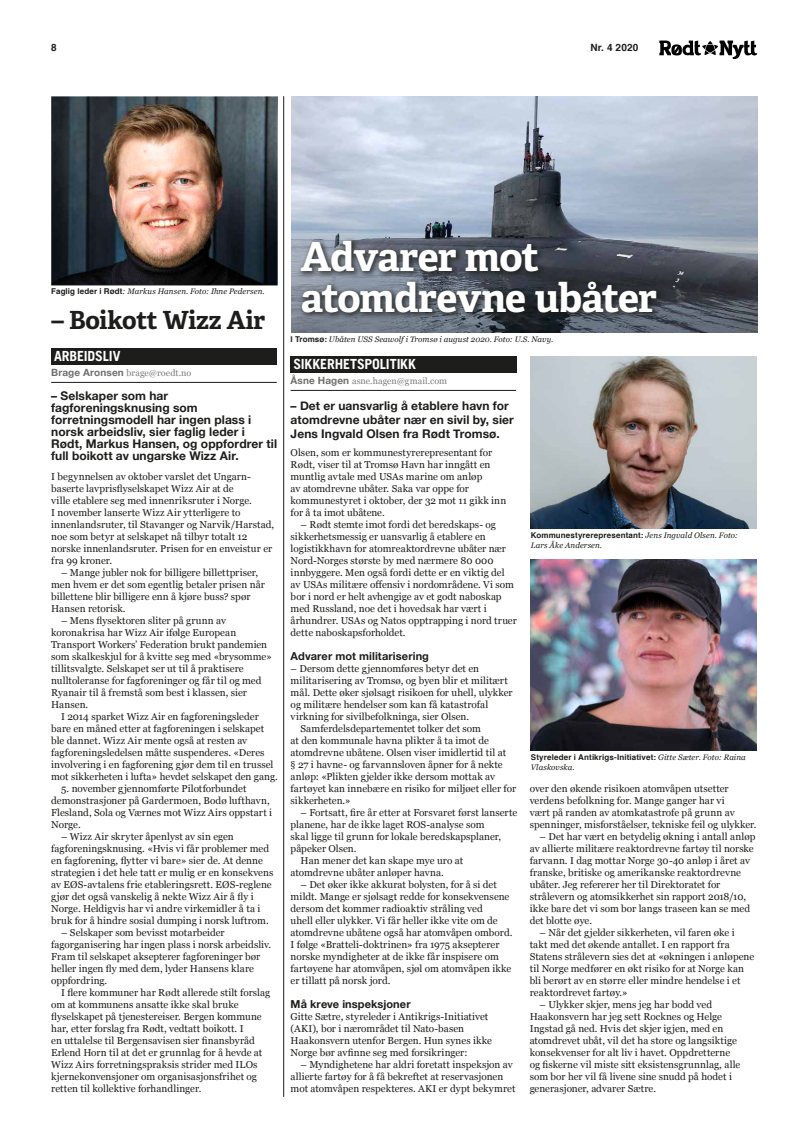
<style>
.page{position:relative;width:794px;height:1134px;background:#fff}
.page>*{position:absolute;margin:0;border:0;box-sizing:border-box;transform-origin:0 0}
.t1{font:700 40px/41px "Adelle Basic";letter-spacing:-.025em;color:#fff}
.t2{font:700 25px "Adelle Basic";letter-spacing:-.015em;color:#1d1d1b}
.t3{font:700 14px "Trade Gothic LT";letter-spacing:-.005em;color:#fff}
.t4{font:700 12px/12px "Helvetica Neue";letter-spacing:.005em;color:#1d1d1b}
.t5{font:700 11px "Helvetica Neue";letter-spacing:.01em;color:#1d1d1b}
.t6{font:10px/12px "Georgia";letter-spacing:.005em;color:#1d1d1b}
.t7{font:700 10px "Helvetica";letter-spacing:.015em;color:#1d1d1b}
.t8{font:9px "Georgia";letter-spacing:.01em;color:#7c7c7c}
.t9{font:italic 8px "Georgia";letter-spacing:.01em;color:#1d1d1b}
.t10{font:700 8px "Helvetica";letter-spacing:.02em;color:#1d1d1b}
.s1{font-family:"Helvetica";font-weight:700;font-style:normal}
.s2{font-family:"Helvetica Neue";font-weight:700;font-size:10px;color:#70706f}
.s3{font-family:"Georgia";font-weight:400;font-style:italic}
</style>
<div class="page">
<svg style="left:659px;top:41px;width:98px;height:18px"></svg>
<div style="left:291px;top:356px;width:225px;height:16px;background:#1d1d1b"></div>
<hr style="left:291px;top:390px;width:225px;height:1px;background:#1d1d1b">
<img style="left:530px;top:356px;width:227px;height:173px">
<div style="left:51px;top:348px;width:226px;height:16px;background:#1d1d1b"></div>
<hr style="left:51px;top:382px;width:226px;height:1px;background:#1d1d1b">
<hr style="left:283px;top:96px;width:1px;height:1001px;background:#1d1d1b">
<img style="left:291px;top:96px;width:466px;height:237px">
<img style="left:51px;top:96px;width:227px;height:189px">
<div style="left:297px;top:236px;width:367px;height:84px;background:#1d1d1b;opacity:.75"></div>
<img style="left:530px;top:560px;width:227px;height:190px">
<p class="t7" style="left:51px;top:39px;width:7px">8</p>
<p class="t7" style="left:590px;top:40px;width:49px">Nr. 4 2020</p>
<p class="t9" style="left:51px;top:286px;width:215px"><span class="s1">Faglig leder i Rødt</span>: Markus Hansen. Foto: Ihne Pedersen.</p>
<h2 class="t2" style="left:52px;top:304px;width:215px">– Boikott Wizz Air</h2>
<h3 class="t3" style="left:54px;top:348px;width:68px">ARBEIDSLIV</h3>
<p class="t8" style="left:51px;top:366px;width:142px"><span class="s2">Brage Aronsen</span> brage@roedt.no</p>
<p class="t4" style="left:51px;top:390px;width:227px">– Selskaper som har fagforeningsknusing som forretningsmodell har ingen plass i norsk arbeidsliv, sier faglig leder i<br>Rødt, Markus Hansen, og oppfordrer til full boikott av ungarske Wizz Air.</p>
<p class="t6" style="left:51px;top:470px;width:225px">I begynnelsen av oktober varslet det Ungarn&shy;baserte lavprisflyselskapet Wizz Air at de<br>ville etablere seg med innenriksruter i Norge.<br>I november lanserte Wizz Air ytterligere to innenlandsruter, til Stavanger og Narvik/Harstad, noe som betyr at selskapet nå tilbyr totalt 12 norske innenlandsruter. Prisen for en enveistur er fra 99 kroner.</p>
<p class="t6" style="left:51px;top:566px;width:215px;text-indent:10px">– Mange jubler nok for billigere billettpriser, men hvem er det som egentlig betaler prisen når billettene blir billigere enn å kjøre buss? spør Hansen retorisk.</p>
<p class="t6" style="left:51px;top:614px;width:222px;text-indent:10px">– Mens flysektoren sliter på grunn av koronakrisa har Wizz Air ifølge European Transport Workers’ Federation brukt pandemien som skalkeskjul for å kvitte seg med «brysomme» tillitsvalgte. Selskapet ser ut til å praktisere nulltoleranse for fagforeninger og får til og med Ryanair til å fremstå som best i klassen, sier Hansen.</p>
<p class="t6" style="left:51px;top:710px;width:228px;text-indent:10px">I 2014 sparket Wizz Air en fagforeningsleder bare en måned etter at fagforeningen i selskapet ble dannet. Wizz Air mente også at resten av fagforeningsledelsen måtte suspenderes. «Deres involvering i en fagforening gjør dem til en trussel mot sikkerheten i lufta» hevdet selskapet den gang.</p>
<p class="t6" style="left:51px;top:782px;width:222px;text-indent:10px">5. november gjennomførte Pilotforbundet demonstrasjoner på Gardermoen, Bodø lufthavn, Flesland, Sola og Værnes mot Wizz Airs oppstart i Norge.</p>
<p class="t6" style="left:51px;top:830px;width:224px;text-indent:10px">– Wizz Air skryter åpenlyst av sin egen fagforeningsknusing. «Hvis vi får problemer med en fagforening, flytter vi bare» sier de. At denne strategien i det hele tatt er mulig er en konsekvens av EØS-avtalens frie etableringsrett. EØS-reglene gjør det også vanskelig å nekte Wizz Air å fly i Norge. Heldigvis har vi andre virkemidler å ta i bruk for å hindre sosial dumping i norsk luftrom.</p>
<p class="t6" style="left:51px;top:926px;width:221px;text-indent:10px">– Selskaper som bevisst motarbeider fagorganisering har ingen plass i norsk arbeidsliv.<br>Fram til selskapet aksepterer fagforeninger bør heller ingen fly med dem, lyder Hansens klare oppfordring.</p>
<p class="t6" style="left:51px;top:986px;width:220px;text-indent:10px">I flere kommuner har Rødt allerede stilt forslag om at kommunens ansatte ikke skal bruke flyselskapet på tjenestereiser. Bergen kommune har, etter forslag fra Rødt, vedtatt boikott. I<br>en uttalelse til Bergensavisen sier finansbyråd Erlend Horn til at det er grunnlag for å hevde at Wizz Airs forretningspraksis strider med ILOs kjernekonvensjoner om organisasjonsfrihet og retten til kollektive forhandlinger.</p>
<h1 class="t1" style="left:301px;top:236px;width:358px">Advarer mot atomdrevne ubåter</h1>
<p class="t9" style="left:291px;top:333px;width:264px"><span class="s1">I Tromsø:</span> Ubåten USS Seawolf i Tromsø i august 2020. Foto: U.S. Navy.</p>
<h3 class="t3" style="left:293px;top:356px;width:124px">SIKKERHETSPOLITIKK</h3>
<p class="t8" style="left:291px;top:374px;width:158px"><span class="s2">Åsne Hagen</span> asne.hagen@gmail.com</p>
<p class="t4" style="left:291px;top:399px;width:225px;line-height:14px">– Det er uansvarlig å etablere havn for atomdrevne ubåter nær en sivil by, sier<br>Jens Ingvald Olsen fra Rødt Tromsø.</p>
<p class="t6" style="left:291px;top:446px;width:217px">Olsen, som er kommunestyrerepresentant for Rødt, viser til at Tromsø Havn har inngått en muntlig avtale med USAs marine om anløp<br>av atomdrevne ubåter. Saka var oppe for kommunestyret i oktober, der 32 mot 11 gikk inn for å ta imot ubåtene.</p>
<p class="t6" style="left:291px;top:518px;width:228px;text-indent:10px">– Rødt stemte imot fordi det beredskaps- og sikkerhetsmessig er uansvarlig å etablere en logistikkhavn for atomreaktordrevne ubåter nær Nord-Norges største by med nærmere 80 000 innbyggere. Men også fordi dette er en viktig del av USAs militære offensiv i nordområdene. Vi som bor i nord er helt avhengige av et godt naboskap med Russland, noe det i hovedsak har vært i århundrer. USAs og Natos opptrapping i nord truer dette naboskapsforholdet.</p>
<p class="t5" style="left:291px;top:647px;width:140px">Advarer mot militarisering</p>
<p class="t6" style="left:291px;top:662px;width:190px">– Dersom dette gjennomføres betyr det en</p>
<p class="t6" style="left:291px;top:674px;width:219px">militarisering av Tromsø, og byen blir et militært</p>
<p class="t6" style="left:291px;top:686px;width:223px">mål. Dette øker sjølsagt risikoen for uhell, ulykker</p>
<p class="t6" style="left:291px;top:698px;width:199px">og militære hendelser som kan få katastrofal</p>
<p class="t6" style="left:291px;top:710px;width:180px">virkning for sivilbefolkninga, sier Olsen.</p>
<p class="t6" style="left:300px;top:722px;width:182px">Samferdelsdepartementet tolker det som</p>
<p class="t6" style="left:291px;top:734px;width:200px">at den kommunale havna plikter å ta imot de</p>
<p class="t6" style="left:291px;top:746px;width:217px">atomdrevne ubåtene. Olsen viser imidlertid til at</p>
<p class="t6" style="left:291px;top:758px;width:213px">§ 27 i havne- og farvannsloven åpner for å nekte</p>
<p class="t6" style="left:291px;top:770px;width:206px">anløp: «Plikten gjelder ikke dersom mottak av</p>
<p class="t6" style="left:291px;top:782px;width:227px">fartøyet kan innebære en risiko for miljøet eller for</p>
<p class="t6" style="left:291px;top:794px;width:62px">sikkerheten.»</p>
<p class="t6" style="left:300px;top:806px;width:218px">– Fortsatt, fire år etter at Forsvaret først lanserte</p>
<p class="t6" style="left:291px;top:818px;width:195px">planene, har de ikke laget ROS-analyse som</p>
<p class="t6" style="left:291px;top:830px;width:212px">skal ligge til grunn for lokale beredskapsplaner,</p>
<p class="t6" style="left:291px;top:842px;width:67px">påpeker Olsen.</p>
<p class="t6" style="left:300px;top:854px;width:164px">Han mener det kan skape mye uro at</p>
<p class="t6" style="left:291px;top:866px;width:155px">atomdrevne ubåter anløper havna.</p>
<p class="t6" style="left:291px;top:878px;width:223px;text-indent:10px">– Det øker ikke akkurat bolysten, for å si det mildt. Mange er sjølsagt redde for konsekvensene dersom det kommer radioaktiv stråling ved<br>uhell eller ulykker. Vi får heller ikke vite om de atomdrevne ubåtene også har atomvåpen ombord.<br>I følge «Bratteli-doktrinen» fra 1975 aksepterer norske myndigheter at de ikke får inspisere om fartøyene har atomvåpen, sjøl om atomvåpen ikke er tillatt på norsk jord.</p>
<p class="t5" style="left:291px;top:995px;width:121px">Må kreve inspeksjoner</p>
<p class="t6" style="left:291px;top:1010px;width:203px">Gitte Sætre, styreleder i Antikrigs-Initiativet (AKI), bor i nærområdet til Nato-basen Haakonsvern utenfor Bergen. Hun synes ikke Norge bør avfinne seg med forsikringer:</p>
<p class="t6" style="left:291px;top:1058px;width:226px;text-indent:10px">– Myndighetene har aldri foretatt inspeksjon av allierte fartøy for å få bekreftet at reservasjonen mot atomvåpen respekteres. AKI er dypt bekymret</p>
<p class="t10" style="left:531px;top:529px;width:209px">Kommunestyrerepresentant: <span class="s3">Jens Ingvald Olsen. Foto:</span></p>
<p class="t9" style="left:531px;top:539px;width:73px">Lars Åke Andersen.</p>
<p class="t10" style="left:531px;top:750px;width:216px">Styreleder i Antikrigs-Initiativet: <span class="s3">Gitte Sæter. Foto: Raina</span></p>
<p class="t9" style="left:531px;top:761px;width:45px">Vlaskovska.</p>
<p class="t6" style="left:530px;top:782px;width:228px">over den økende risikoen atomvåpen utsetter verdens befolkning for. Mange ganger har vi<br>vært på randen av atomkatastrofe på grunn av spenninger, misforståelser, tekniske feil og ulykker.</p>
<p class="t6" style="left:530px;top:830px;width:227px;text-indent:10px">– Det har vært en betydelig økning i antall anløp av allierte militære reaktordrevne fartøy til norske farvann. I dag mottar Norge 30-40 anløp i året av franske, britiske og amerikanske reaktordrevne ubåter. Jeg refererer her til Direktoratet for strålevern og atomsikkerhet sin rapport 2018/10, ikke bare det vi som bor langs traseen kan se med det blotte øye.</p>
<p class="t6" style="left:530px;top:926px;width:226px;text-indent:10px">– Når det gjelder sikkerheten, vil faren øke i takt med det økende antallet. I en rapport fra Statens strålevern sies det at «økningen i anløpene til Norge medfører en økt risiko for at Norge kan bli berørt av en større eller mindre hendelse i et reaktordrevet fartøy.»</p>
<p class="t6" style="left:530px;top:998px;width:212px;text-indent:10px">– Ulykker skjer, mens jeg har bodd ved Haakonsvern har jeg sett Rocknes og Helge Ingstad gå ned. Hvis det skjer igjen, med en atomdrevet ubåt, vil det ha store og langsiktige konsekvenser for alt liv i havet. Oppdretterne og fiskerne vil miste sitt eksistensgrunnlag, alle som bor her vil få livene sine snudd på hodet i generasjoner, advarer Sætre.</p>
</div>
